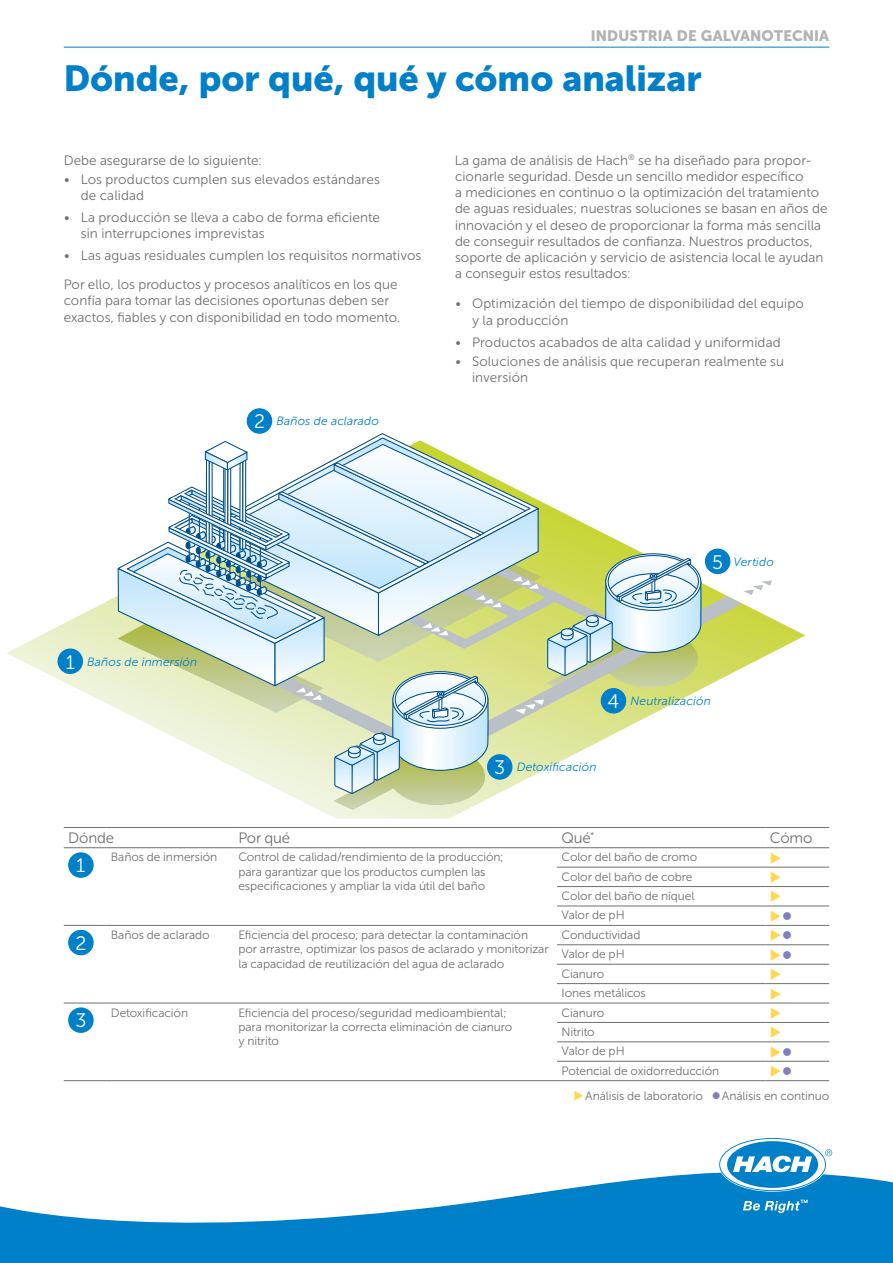
<style>
.page{position:relative;width:893px;height:1263px;background:#fff}
.page>*{position:absolute;margin:0;border:0;box-sizing:border-box;transform-origin:0 0}
.t1{font:36px "Museo Sans Cyrl 900";color:#0080c8}
.t2{font:19.5px "Museo Sans Cyrl 300";color:#fff}
.t3{font:15px "Museo Sans Cyrl 900";letter-spacing:.005em;color:#b1b2b3}
.t4{font:15px "Museo Sans Cyrl 300";letter-spacing:-.015em;color:#6f6f6e}
.t5{font:13.5px/16.2px "Museo Sans Cyrl 300";color:#6f6f6e}
.t6{font:12px/14.4px "Museo Sans Cyrl 300";letter-spacing:-.005em;color:#6f6f6e}
.t7{font:italic 12px "Museo Sans Cyrl 300";letter-spacing:.01em;color:#0080c8}
.s1{color:#ffd750}
.s2{color:#837fbc}
</style>
<div class="page">
<svg style="left:0;top:1172px;width:893px;height:91px;fill:#0080c8"></svg>
<svg style="left:720px;top:1139px;width:112px;height:51px"></svg>
<svg style="left:743px;top:1200px;width:65px;height:13px"></svg>
<svg style="left:7px;top:548px;width:798px;height:271px"></svg>
<svg style="left:702px;top:596px;width:40px;height:167px"></svg>
<svg style="left:743px;top:580px;width:29px;height:15px"></svg>
<svg style="left:117px;top:438px;width:585px;height:367px"></svg>
<div style="left:247px;top:408px;width:25px;height:26px;background:#0080c8;border-radius:50%"></div>
<div style="left:487px;top:754px;width:25px;height:26px;background:#0080c8;border-radius:50%"></div>
<div style="left:705px;top:549px;width:25px;height:25px;background:#0080c8;border-radius:50%"></div>
<div style="left:601px;top:688px;width:25px;height:25px;background:#0080c8;border-radius:50%"></div>
<div style="left:58px;top:648px;width:25px;height:26px;background:#0080c8;border-radius:50%"></div>
<hr style="left:64px;top:47px;width:765px;height:1px;background:#0080c8">
<svg style="left:64px;top:848px;width:765px;height:213px"></svg>
<hr style="left:64px;top:827px;width:42px;height:1px;background:#6f6f6e">
<hr style="left:106px;top:827px;width:128px;height:1px;background:#6f6f6e">
<hr style="left:234px;top:827px;width:323px;height:1px;background:#6f6f6e">
<hr style="left:557px;top:827px;width:208px;height:1px;background:#6f6f6e">
<hr style="left:765px;top:827px;width:64px;height:1px;background:#6f6f6e">
<hr style="left:64px;top:847px;width:42px;height:1px;background:#6f6f6e">
<hr style="left:106px;top:847px;width:128px;height:1px;background:#6f6f6e">
<hr style="left:234px;top:847px;width:323px;height:1px;background:#6f6f6e">
<hr style="left:557px;top:847px;width:208px;height:1px;background:#6f6f6e">
<hr style="left:765px;top:847px;width:64px;height:1px;background:#6f6f6e">
<hr style="left:557px;top:867px;width:208px;height:1px;background:#6f6f6e">
<hr style="left:765px;top:867px;width:64px;height:1px;background:#6f6f6e">
<hr style="left:557px;top:886px;width:208px;height:1px;background:#6f6f6e">
<hr style="left:765px;top:886px;width:64px;height:1px;background:#6f6f6e">
<hr style="left:557px;top:905px;width:208px;height:1px;background:#6f6f6e">
<hr style="left:765px;top:905px;width:64px;height:1px;background:#6f6f6e">
<hr style="left:64px;top:925px;width:42px;height:1px;background:#6f6f6e">
<hr style="left:106px;top:925px;width:128px;height:1px;background:#6f6f6e">
<hr style="left:234px;top:925px;width:323px;height:1px;background:#6f6f6e">
<hr style="left:557px;top:925px;width:208px;height:1px;background:#6f6f6e">
<hr style="left:765px;top:925px;width:64px;height:1px;background:#6f6f6e">
<hr style="left:557px;top:944px;width:208px;height:1px;background:#6f6f6e">
<hr style="left:765px;top:944px;width:64px;height:1px;background:#6f6f6e">
<hr style="left:557px;top:964px;width:208px;height:1px;background:#6f6f6e">
<hr style="left:765px;top:964px;width:64px;height:1px;background:#6f6f6e">
<hr style="left:557px;top:983px;width:208px;height:1px;background:#6f6f6e">
<hr style="left:765px;top:983px;width:64px;height:1px;background:#6f6f6e">
<hr style="left:64px;top:1003px;width:42px;height:1px;background:#6f6f6e">
<hr style="left:106px;top:1003px;width:128px;height:1px;background:#6f6f6e">
<hr style="left:234px;top:1003px;width:323px;height:1px;background:#6f6f6e">
<hr style="left:557px;top:1003px;width:208px;height:1px;background:#6f6f6e">
<hr style="left:765px;top:1003px;width:64px;height:1px;background:#6f6f6e">
<hr style="left:557px;top:1022px;width:208px;height:1px;background:#6f6f6e">
<hr style="left:765px;top:1022px;width:64px;height:1px;background:#6f6f6e">
<hr style="left:557px;top:1041px;width:208px;height:1px;background:#6f6f6e">
<hr style="left:765px;top:1041px;width:64px;height:1px;background:#6f6f6e">
<hr style="left:557px;top:1061px;width:208px;height:1px;background:#6f6f6e">
<hr style="left:765px;top:1061px;width:64px;height:1px;background:#6f6f6e">
<hr style="left:64px;top:1080px;width:42px;height:1px;background:#6f6f6e">
<hr style="left:106px;top:1080px;width:128px;height:1px;background:#6f6f6e">
<hr style="left:234px;top:1080px;width:323px;height:1px;background:#6f6f6e">
<hr style="left:557px;top:1080px;width:208px;height:1px;background:#6f6f6e">
<hr style="left:765px;top:1080px;width:64px;height:1px;background:#6f6f6e">
<div style="left:68px;top:930px;width:26px;height:25px;background:#0080c8;border-radius:50%"></div>
<div style="left:68px;top:852px;width:26px;height:26px;background:#0080c8;border-radius:50%"></div>
<div style="left:68px;top:1007px;width:26px;height:26px;background:#0080c8;border-radius:50%"></div>
<svg style="left:771px;top:852px;width:10px;height:11px"></svg>
<svg style="left:771px;top:871px;width:10px;height:12px"></svg>
<svg style="left:771px;top:891px;width:10px;height:11px"></svg>
<svg style="left:771px;top:910px;width:20px;height:12px"></svg>
<svg style="left:771px;top:929px;width:20px;height:12px"></svg>
<svg style="left:771px;top:949px;width:20px;height:11px"></svg>
<svg style="left:771px;top:968px;width:10px;height:12px"></svg>
<svg style="left:771px;top:988px;width:10px;height:11px"></svg>
<svg style="left:771px;top:1007px;width:10px;height:12px"></svg>
<svg style="left:771px;top:1027px;width:10px;height:11px"></svg>
<svg style="left:771px;top:1046px;width:20px;height:11px"></svg>
<p class="t3" style="left:591px;top:27px;width:240px">INDUSTRIA DE GALVANOTECNIA</p>
<h1 class="t1" style="left:64px;top:58px;width:639px">Dónde, por qué, qué y cómo analizar</h1>
<p class="t5" style="left:64px;top:152px;width:199px">Debe asegurarse de lo siguiente:</p>
<p class="t5" style="left:81px;top:171px;width:301px;text-indent:-17px">• Los productos cumplen sus elevados estándares de calidad</p>
<p class="t5" style="left:81px;top:210px;width:300px;text-indent:-17px">• La producción se lleva a cabo de forma eficiente sin interrupciones imprevistas</p>
<p class="t5" style="left:64px;top:242px;width:359px;line-height:28.7px">• Las aguas residuales cumplen los requisitos normativos<br>Por ello, los productos y procesos analíticos en los que</p>
<p class="t5" style="left:64px;top:293px;width:338px">confía para tomar las decisiones oportunas deben ser exactos, fiables y con disponibilidad en todo momento.</p>
<h2 class="t2" style="left:254px;top:411px;width:12px">2</h2>
<p class="t7" style="left:276px;top:415px;width:104px">Baños de aclarado</p>
<p class="t5" style="left:455px;top:152px;width:374px">La gama de análisis de Hach<sup>®</sup> se ha diseñado para propor&shy;cionarle seguridad. Desde un sencillo medidor específico<br>a mediciones en continuo o la optimización del tratamiento de aguas residuales; nuestras soluciones se basan en años de innovación y el deseo de proporcionar la forma más sencilla de conseguir resultados de confianza. Nuestros productos, soporte de aplicación y servicio de asistencia local le ayudan a conseguir estos resultados:</p>
<p class="t5" style="left:472px;top:296px;width:334px;text-indent:-17px">• Optimización del tiempo de disponibilidad del equipo y la producción</p>
<p class="t5" style="left:455px;top:334px;width:327px">• Productos acabados de alta calidad y uniformidad</p>
<p class="t5" style="left:472px;top:353px;width:314px;text-indent:-17px">• Soluciones de análisis que recuperan realmente su inversión</p>
<h2 class="t2" style="left:66px;top:651px;width:11px">1</h2>
<p class="t7" style="left:87px;top:655px;width:112px">Baños de inmersión</p>
<h2 class="t2" style="left:712px;top:551px;width:12px">5</h2>
<p class="t7" style="left:733px;top:555px;width:42px">Vertido</p>
<h2 class="t2" style="left:608px;top:691px;width:13px">4</h2>
<p class="t7" style="left:630px;top:695px;width:82px">Neutralización</p>
<h2 class="t2" style="left:494px;top:757px;width:12px">3</h2>
<p class="t7" style="left:517px;top:760px;width:81px">Detoxificación</p>
<p class="t4" style="left:68px;top:830px;width:47px">Dónde</p>
<p class="t4" style="left:238px;top:830px;width:53px">Por qué</p>
<p class="t4" style="left:562px;top:830px;width:35px">Qué<sup>*</sup></p>
<p class="t4" style="left:770px;top:830px;width:44px">Cómo</p>
<p class="t6" style="left:111px;top:850px;width:108px">Baños de inmersión</p>
<p class="t6" style="left:238px;top:850px;width:267px">Control de calidad/rendimiento de la producción; para garantizar que los productos cumplen las especificaciones y ampliar la vida útil del baño</p>
<p class="t6" style="left:562px;top:850px;width:137px">Color del baño de cromo</p>
<h2 class="t2" style="left:76px;top:855px;width:11px">1</h2>
<p class="t6" style="left:562px;top:869px;width:132px">Color del baño de cobre</p>
<p class="t6" style="left:562px;top:889px;width:134px">Color del baño de níquel</p>
<p class="t6" style="left:562px;top:908px;width:65px">Valor de pH</p>
<h2 class="t2" style="left:75px;top:933px;width:12px">2</h2>
<h2 class="t2" style="left:75px;top:1010px;width:12px">3</h2>
<p class="t6" style="left:111px;top:928px;width:100px">Baños de aclarado</p>
<p class="t6" style="left:238px;top:928px;width:312px">Eficiencia del proceso; para detectar la contaminación por arrastre, optimizar los pasos de aclarado y monitorizar la capacidad de reutilización del agua de aclarado</p>
<p class="t6" style="left:562px;top:928px;width:80px">Conductividad</p>
<p class="t6" style="left:562px;top:947px;width:65px">Valor de pH</p>
<p class="t6" style="left:562px;top:966px;width:44px">Cianuro</p>
<p class="t6" style="left:562px;top:986px;width:86px">Iones metálicos</p>
<p class="t6" style="left:111px;top:1005px;width:79px">Detoxificación</p>
<p class="t6" style="left:238px;top:1005px;width:275px">Eficiencia del proceso/seguridad medioambiental; para monitorizar la correcta eliminación de cianuro y nitrito</p>
<p class="t6" style="left:562px;top:1005px;width:44px">Cianuro</p>
<p class="t6" style="left:562px;top:1025px;width:35px">Nitrito</p>
<p class="t6" style="left:562px;top:1044px;width:65px">Valor de pH</p>
<p class="t6" style="left:562px;top:1063px;width:159px">Potencial de oxidorreducción</p>
<p class="t6" style="left:574px;top:1089px;width:257px"><span class="s1">◆</span>Análisis de laboratorio <span class="s2">●</span>Análisis en continuo</p>
</div>
